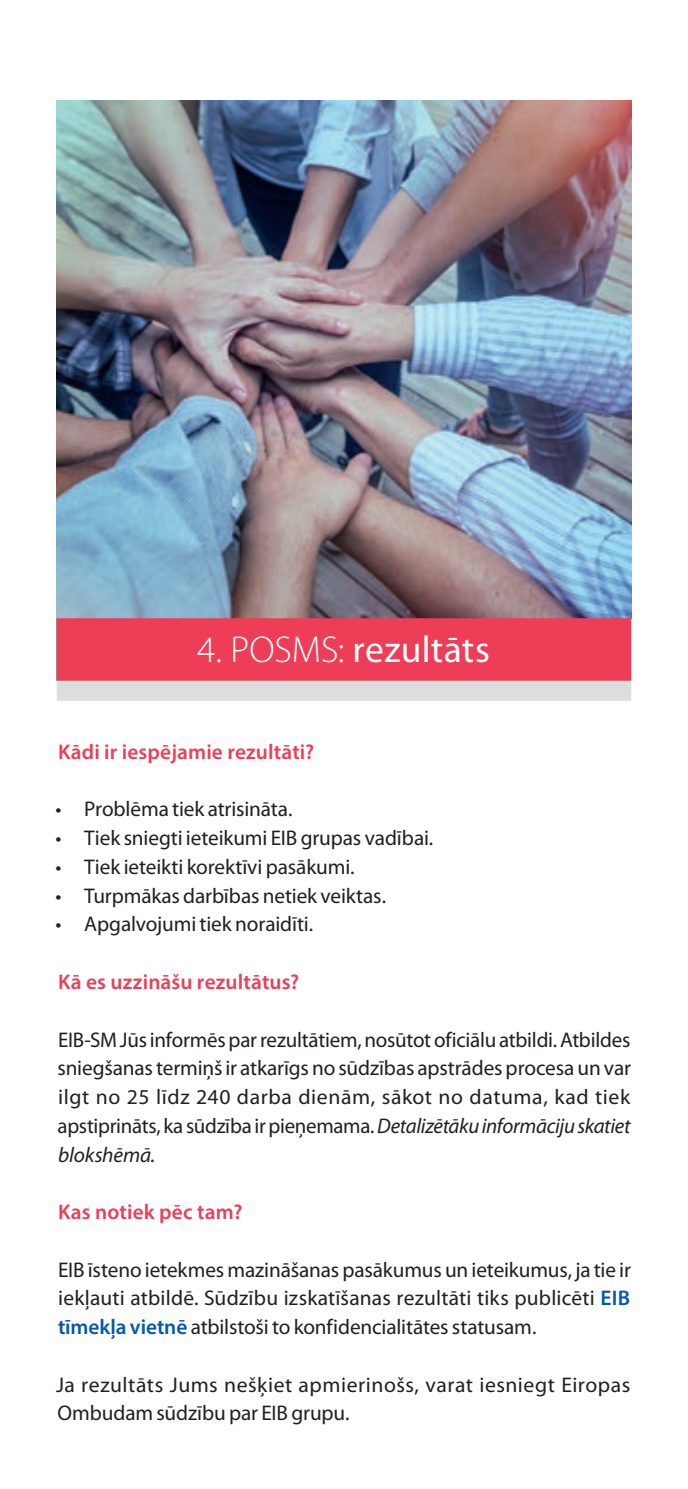
<style>
.page{position:relative;width:688px;height:1489px;background:#fff}
.page>*{position:absolute;margin:0;border:0;box-sizing:border-box;transform-origin:0 0}
.SECTOR_TITLES_violet{font:37.5px "Myriad Pro";letter-spacing:.01em;color:#fff}
.Texte_Lettrine{font:21.25px/28.8px "Myriad Pro";letter-spacing:-.005em;color:#231f20;text-align:justify}
.Texte_Lettrine-2{font:21.25px/28.8px "Myriad Pro";letter-spacing:.02em;color:#231f20}
.Texte_courant{font:600 21.25px "Myriad Pro";letter-spacing:.005em;color:#ee3d56}
.s1{font-weight:300}
.s2{font-style:italic}
.s3{font-weight:600;color:#015bab}
</style>
<div class="page">
<img style="left:57px;top:101px;width:574px;height:517px">
<div style="left:57px;top:618px;width:574px;height:62px;background:#ee3d56"></div>
<div style="left:57px;top:680px;width:574px;height:20px;background:#dcdddf"></div>
<p class="SECTOR_TITLES_violet" style="left:197px;top:628px;width:294px"><span class="s1">4. POSMS:</span> rezultāts</p>
<p class="Texte_courant" style="left:58px;top:738px;width:257px">Kādi ir iespējamie rezultāti?</p>
<p class="Texte_Lettrine" style="left:55px;top:795px;width:238px">• Problēma tiek atrisināta.</p>
<p class="Texte_Lettrine" style="left:55px;top:824px;width:379px">• Tiek sniegti ieteikumi EIB grupas vadībai.</p>
<p class="Texte_Lettrine" style="left:55px;top:852px;width:300px">• Tiek ieteikti korektīvi pasākumi.</p>
<p class="Texte_Lettrine" style="left:55px;top:881px;width:332px">• Turpmākas darbības netiek veiktas.</p>
<p class="Texte_Lettrine" style="left:55px;top:910px;width:259px">• Apgalvojumi tiek noraidīti.</p>
<p class="Texte_courant" style="left:58px;top:968px;width:242px">Kā es uzzināšu rezultātus?</p>
<p class="Texte_Lettrine" style="left:57px;top:1025px;width:575px">EIB-SM Jūs informēs par rezultātiem, nosūtot oficiālu atbildi. Atbildes sniegšanas termiņš ir atkarīgs no sūdzības apstrādes procesa un var ilgt no 25 līdz 240 darba dienām, sākot no datuma, kad tiek apstiprināts, ka sūdzība ir pieņemama. <span class="s2">Detalizētāku informāciju skatiet blokshēmā.</span></p>
<p class="Texte_courant" style="left:58px;top:1198px;width:186px">Kas notiek pēc tam?</p>
<p class="Texte_Lettrine" style="left:58px;top:1255px;width:574px">EIB īsteno ietekmes mazināšanas pasākumus un ieteikumus, ja tie ir iekļauti atbildē. Sūdzību izskatīšanas rezultāti tiks publicēti <span class="s3">EIB tīmekļa vietnē</span> atbilstoši to konfidencialitātes statusam.</p>
<p class="Texte_Lettrine-2" style="left:56px;top:1370px;width:575px">Ja rezultāts Jums nešķiet apmierinošs, varat iesniegt Eiropas<br>Ombudam sūdzību par EIB grupu.</p>
</div>
